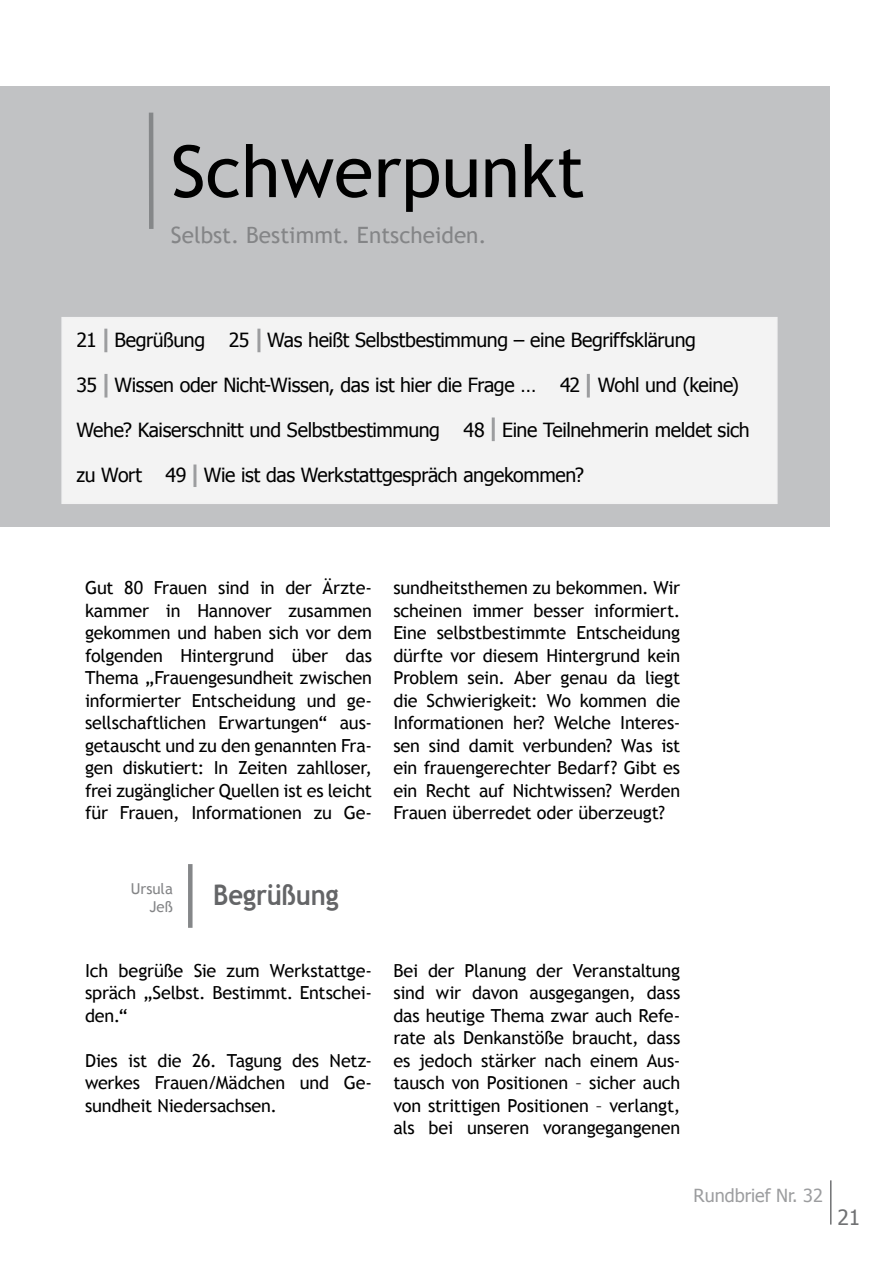
<style>
.page{position:relative;width:893px;height:1263px;background:#fff}
.page>*{position:absolute;margin:0;border:0;box-sizing:border-box;transform-origin:0 0}
.t1{font:72px "Trebuchet MS";color:#000}
.t2{font:700 28.5px "Trebuchet MS";letter-spacing:-.005em;color:#646567;scale:.9 1}
.t3{font:22.5px "Trebuchet MS";color:#848587}
.t4{font:21px "Tahoma";color:#707173}
.t5{font:19.5px "Tahoma";letter-spacing:-.015em;color:#000}
.t6{font:18px/22.5px "Trebuchet MS";letter-spacing:-.01em;color:#000;text-align:justify}
.t7{font:18px "Tahoma";color:#9c9d9f}
.t8{font:15px/18px "Trebuchet MS";color:#848587;text-align:right}
</style>
<div class="page">
<div style="left:0;top:86px;width:829px;height:440px;background:#c1c2c4"></div>
<div style="left:149px;top:113px;width:5px;height:116px;background:#858789"></div>
<div style="left:62px;top:318px;width:715px;height:185px;background:#f3f3f3"></div>
<div style="left:61px;top:317px;width:717px;height:187px;border:2px solid #f1f1f2"></div>
<div style="left:188px;top:864px;width:5px;height:64px;background:#858789"></div>
<hr style="left:104px;top:329px;width:3px;height:23px;background:#9c9d9f">
<hr style="left:104px;top:374px;width:3px;height:23px;background:#9c9d9f">
<hr style="left:257px;top:329px;width:3px;height:23px;background:#9c9d9f">
<hr style="left:193px;top:464px;width:3px;height:23px;background:#9c9d9f">
<hr style="left:830px;top:1180px;width:1px;height:44px;background:#707173">
<hr style="left:587px;top:374px;width:3px;height:23px;background:#9c9d9f">
<hr style="left:492px;top:417px;width:3px;height:24px;background:#9c9d9f">
<h1 class="t1" style="left:171px;top:129px;width:415px">Schwerpunkt</h1>
<p class="t3" style="left:171px;top:222px;width:317px">Selbst. Bestimmt. Entscheiden.</p>
<p class="t5" style="left:77px;top:326px;width:621px">21 Begrüßung 25 Was heißt Selbstbestimmung – eine Begriffsklärung</p>
<p class="t5" style="left:77px;top:371px;width:664px">35 Wissen oder Nicht-Wissen, das ist hier die Frage … 42 Wohl und (keine)</p>
<p class="t5" style="left:77px;top:416px;width:675px">Wehe? Kaiserschnitt und Selbstbestimmung 48 Eine Teilnehmerin meldet sich</p>
<p class="t5" style="left:77px;top:461px;width:509px">zu Wort 49 Wie ist das Werkstattgespräch angekommen?</p>
<p class="t6" style="left:85px;top:577px;width:289px">Gut 80 Frauen sind in der Ärzte&shy;kammer in Hannover zusammen gekommen und haben sich vor dem folgenden Hintergrund über das Thema „Frauengesundheit zwischen informierter Entscheidung und ge&shy;sellschaftlichen Erwartungen“ aus&shy;getauscht und zu den genannten Fra&shy;gen diskutiert: In Zeiten zahlloser, frei zugänglicher Quellen ist es leicht für Frauen, Informationen zu Ge-</p>
<p class="t6" style="left:393px;top:577px;width:289px">sundheitsthemen zu bekommen. Wir scheinen immer besser informiert.<br>Eine selbstbestimmte Entscheidung dürfte vor diesem Hintergrund kein Problem sein. Aber genau da liegt die Schwierigkeit: Wo kommen die Informationen her? Welche Interes&shy;sen sind damit verbunden? Was ist ein frauengerechter Bedarf? Gibt es ein Recht auf Nichtwissen? Werden Frauen überredet oder überzeugt?</p>
<p class="t8" style="left:131px;top:880px;width:44px">Ursula<br>Jeß</p>
<h2 class="t2" style="left:213px;top:877px;width:141px">Begrüßung</h2>
<p class="t6" style="left:85px;top:959px;width:289px">Ich begrüße Sie zum Werkstattge&shy;spräch „Selbst. Bestimmt. Entschei&shy;den.“</p>
<p class="t6" style="left:85px;top:1049px;width:289px">Dies ist die 26. Tagung des Netz&shy;werkes Frauen/Mädchen und Ge&shy;sundheit Niedersachsen.</p>
<p class="t6" style="left:393px;top:959px;width:289px">Bei der Planung der Veranstaltung sind wir davon ausgegangen, dass das heutige Thema zwar auch Refe&shy;rate als Denkanstöße braucht, dass es jedoch stärker nach einem Aus&shy;tausch von Positionen – sicher auch von strittigen Positionen – verlangt, als bei unseren vorangegangenen</p>
<p class="t7" style="left:694px;top:1183px;width:131px">Rundbrief Nr. 32</p>
<p class="t4" style="left:837px;top:1203px;width:24px">21</p>
</div>
